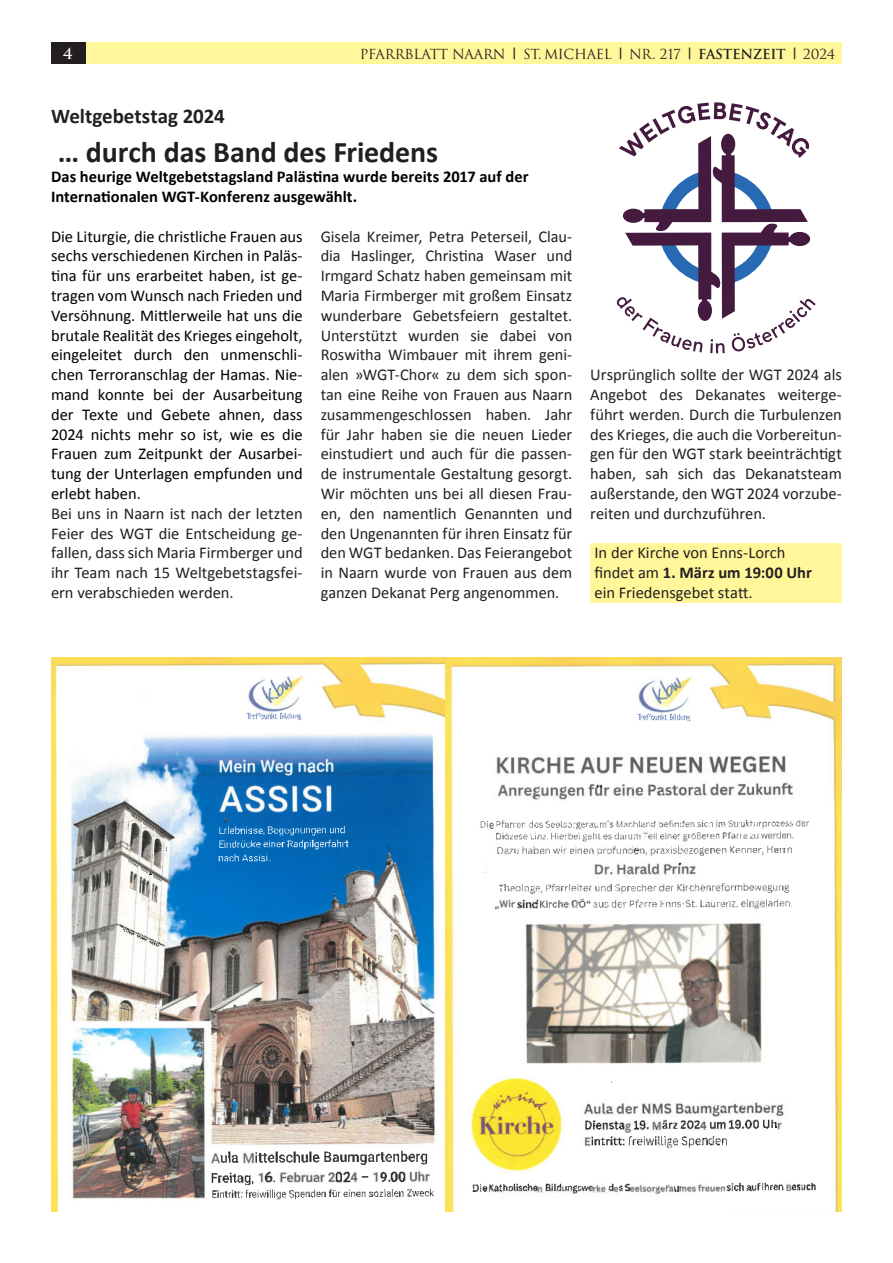
<style>
.page{position:relative;width:893px;height:1263px;background:#fff}
.page>*{position:absolute;margin:0;border:0;box-sizing:border-box;transform-origin:0 0}
.t1{font:700 30px "Calibri";letter-spacing:-.005em;color:#231f20}
.t2{font:700 21px "Calibri";color:#231f20}
.t3{font:16.5px/19.8px "Calibri";color:#231f20;text-align:justify}
.t4{font:16.5px/19.8px "Calibri";letter-spacing:-.005em;color:#000;text-align:justify}
.t5{font:700 16.5px/19.8px "Calibri";color:#000}
.t6{font:700 15px "Trajan";color:#fff}
.t7{font:13.5px "Trajan";letter-spacing:-.02em;color:#231f20}
.s1{font-family:"Calibri";font-weight:300}
.s2{font-weight:700}
</style>
<div class="page">
<div style="left:85px;top:43px;width:757px;height:21px;background:#fff79a"></div>
<div style="left:51px;top:43px;width:34px;height:21px;background:#231f20"></div>
<div style="left:590px;top:543px;width:252px;height:60px;background:#fff79a"></div>
<svg style="left:616px;top:102px;width:200px;height:251px"></svg>
<img style="left:51px;top:657px;width:395px;height:554px">
<img style="left:154px;top:1005px;width:3px;height:17px">
<img style="left:211px;top:1151px;width:223px;height:48px">
<img style="left:391px;top:1171px;width:15px;height:11px">
<svg style="left:312px;top:1175px;width:14px;height:7px"></svg>
<svg style="left:281px;top:1172px;width:7px;height:11px"></svg>
<svg style="left:265px;top:1172px;width:8px;height:11px"></svg>
<img style="left:335px;top:1171px;width:16px;height:11px">
<svg style="left:298px;top:1011px;width:12px;height:10px"></svg>
<img style="left:116px;top:923px;width:49px;height:24px">
<img style="left:298px;top:762px;width:27px;height:11px">
<img style="left:219px;top:825px;width:130px;height:36px">
<svg style="left:391px;top:894px;width:7px;height:4px"></svg>
<svg style="left:165px;top:846px;width:2px;height:8px"></svg>
<img style="left:247px;top:712px;width:55px;height:8px">
<img style="left:252px;top:676px;width:40px;height:23px">
<img style="left:446px;top:657px;width:396px;height:554px">
<img style="left:481px;top:787px;width:328px;height:122px">
<img style="left:682px;top:1105px;width:66px;height:10px">
<img style="left:488px;top:1184px;width:183px;height:10px">
<img style="left:584px;top:1119px;width:193px;height:29px">
<img style="left:727px;top:1183px;width:90px;height:8px">
<img style="left:472px;top:1184px;width:15px;height:8px">
<svg style="left:596px;top:1111px;width:16px;height:2px"></svg>
<svg style="left:716px;top:1185px;width:9px;height:6px"></svg>
<svg style="left:656px;top:1185px;width:10px;height:8px"></svg>
<svg style="left:672px;top:1185px;width:10px;height:6px"></svg>
<svg style="left:624px;top:1184px;width:8px;height:8px"></svg>
<svg style="left:701px;top:1138px;width:6px;height:7px"></svg>
<svg style="left:584px;top:1136px;width:8px;height:10px"></svg>
<svg style="left:764px;top:1106px;width:6px;height:5px"></svg>
<svg style="left:633px;top:1120px;width:7px;height:9px"></svg>
<svg style="left:628px;top:1105px;width:18px;height:9px"></svg>
<img style="left:517px;top:899px;width:21px;height:9px">
<svg style="left:501px;top:902px;width:7px;height:4px"></svg>
<svg style="left:666px;top:885px;width:4px;height:3px"></svg>
<svg style="left:571px;top:899px;width:8px;height:9px"></svg>
<img style="left:665px;top:786px;width:22px;height:5px">
<svg style="left:533px;top:788px;width:7px;height:11px"></svg>
<svg style="left:694px;top:787px;width:6px;height:9px"></svg>
<svg style="left:560px;top:787px;width:6px;height:8px"></svg>
<svg style="left:606px;top:871px;width:8px;height:4px"></svg>
<svg style="left:647px;top:866px;width:5px;height:9px"></svg>
<svg style="left:666px;top:863px;width:16px;height:11px"></svg>
<svg style="left:633px;top:848px;width:7px;height:7px"></svg>
<svg style="left:489px;top:822px;width:6px;height:7px"></svg>
<svg style="left:521px;top:787px;width:4px;height:4px"></svg>
<svg style="left:591px;top:783px;width:11px;height:4px"></svg>
<svg style="left:617px;top:783px;width:16px;height:6px"></svg>
<img style="left:637px;top:714px;width:54px;height:7px">
<p class="t6" style="left:63px;top:45px;width:12px">4</p>
<p class="t7" style="left:360px;top:46px;width:477px">PFARRBLATT NAARN <span class="s1">|</span> ST. MICHAEL <span class="s1">|</span> NR. 217 <span class="s1">|</span> <span class="s2">FASTENZEIT</span> <span class="s1">|</span> 2024</p>
<p class="t2" style="left:51px;top:102px;width:175px">Weltgebetstag 2024</p>
<h1 class="t1" style="left:58px;top:133px;width:382px">… durch das Band des Friedens</h1>
<p class="t5" style="left:51px;top:167px;width:479px">Das heurige Weltgebetstagsland Paläs琀椀na wurde bereits 2017 auf der<br>Interna琀椀onalen WGT-Konferenz ausgewählt.</p>
<p class="t4" style="left:51px;top:227px;width:253px">Die Liturgie, die christliche Frauen aus sechs verschiedenen Kirchen in Paläs-琀椀na für uns erarbeitet haben, ist ge&shy;tragen vom Wunsch nach Frieden und Versöhnung. Mi琀琀lerweile hat uns die brutale Realität des Krieges eingeholt, eingeleitet durch den unmenschli&shy;chen Terroranschlag der Hamas. Nie&shy;mand konnte bei der Ausarbeitung der Texte und Gebete ahnen, dass 2024 nichts mehr so ist, wie es die Frauen zum Zeitpunkt der Ausarbei&shy;tung der Unterlagen empfunden und erlebt haben.</p>
<p class="t3" style="left:51px;top:503px;width:253px">Bei uns in Naarn ist nach der letzten Feier des WGT die Entscheidung ge&shy;fallen, dass sich Maria Firmberger und ihr Team nach 15 Weltgebetstagsfei&shy;ern verabschieden werden.</p>
<p class="t3" style="left:321px;top:227px;width:253px">Gisela Kreimer, Petra Peterseil, Clau&shy;dia Haslinger, Chris琀椀na Waser und Irmgard Schatz haben gemeinsam mit Maria Firmberger mit großem Einsatz wunderbare Gebetsfeiern gestaltet.<br>Unterstützt wurden sie dabei von Ros witha Wimbauer mit ihrem geni&shy;alen »WGT-Chor« zu dem sich spon&shy;tan eine Reihe von Frauen aus Naarn zusammengeschlossen haben. Jahr für Jahr haben sie die neuen Lieder einstudiert und auch für die passen&shy;de instrumentale Gestaltung gesorgt.<br>Wir möchten uns bei all diesen Frau&shy;en, den namentlich Genannten und den Ungenannten für ihren Einsatz für den WGT bedanken. Das Feierangebot in Naarn wurde von Frauen aus dem ganzen Dekanat Perg angenommen.</p>
<p class="t3" style="left:590px;top:365px;width:253px">Ursprünglich sollte der WGT 2024 als Angebot des Dekanates weiterge&shy;führt werden. Durch die Turbulenzen des Krieges, die auch die Vorbereitun&shy;gen für den WGT stark beeinträch琀椀gt haben, sah sich das Dekanatsteam außerstande, den WGT 2024 vorzube&shy;reiten und durchzuführen.</p>
<p class="t3" style="left:595px;top:543px;width:219px;text-align:left">In der Kirche von Enns-Lorch<br>昀椀ndet am <span class="s2">1. März um 19:00 Uhr </span>ein Friedensgebet sta琀琀.</p>
</div>
